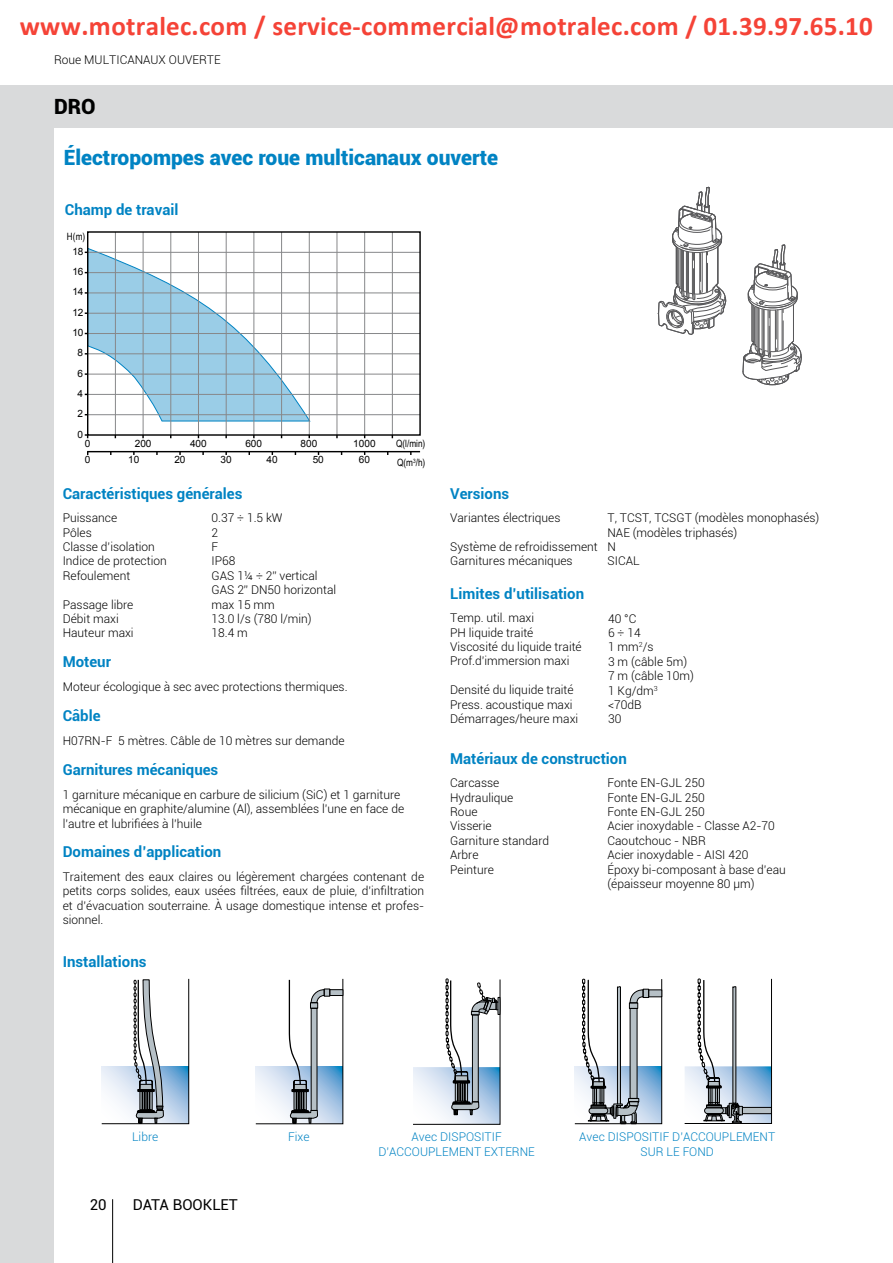
<style>
.page{position:relative;width:893px;height:1263px;background:#fff}
.page>*{position:absolute;margin:0;border:0;box-sizing:border-box;transform-origin:0 0}
.t1{font:700 27px "Calibri";color:#f54337}
.t2{font:900 21px "Roboto";color:#0083c3}
.t3{font:900 21px "Roboto";color:#000}
.t4{font:700 15px "Roboto";color:#0083c3}
.t5{font:15px "Roboto";color:#000}
.t6{font:300 12px/14.4px "Roboto";color:#000}
.t7{font:300 12px/14.4px "Roboto";color:#0083c3;text-align:center}
.t8{font:10.05px "Arial";color:#000}
.t9{font:10.05px/18.8px "Arial Narrow";color:#000}
</style>
<div class="page">
<hr style="left:112px;top:1199px;width:1px;height:64px;background:#000">
<div style="left:0;top:106px;width:54px;height:1157px;background:#d9dadb"></div>
<div style="left:0;top:85px;width:893px;height:43px;background:#d9dadb"></div>
<hr style="left:87px;top:451px;width:333px;height:1px;background:#000">
<svg style="left:85px;top:247px;width:226px;height:175px"></svg>
<hr style="left:88px;top:333px;width:332px;height:1px;background:#87888a">
<hr style="left:309px;top:232px;width:1px;height:203px;background:#87888a">
<hr style="left:226px;top:232px;width:1px;height:203px;background:#87888a">
<hr style="left:254px;top:232px;width:1px;height:203px;background:#87888a">
<hr style="left:281px;top:232px;width:1px;height:203px;background:#87888a">
<hr style="left:337px;top:232px;width:1px;height:203px;background:#87888a">
<hr style="left:364px;top:232px;width:1px;height:203px;background:#87888a">
<hr style="left:392px;top:232px;width:1px;height:203px;background:#87888a">
<hr style="left:88px;top:313px;width:332px;height:1px;background:#87888a">
<hr style="left:88px;top:293px;width:332px;height:1px;background:#87888a">
<hr style="left:88px;top:272px;width:332px;height:1px;background:#87888a">
<hr style="left:115px;top:232px;width:1px;height:203px;background:#87888a">
<hr style="left:143px;top:232px;width:1px;height:203px;background:#87888a">
<hr style="left:170px;top:232px;width:1px;height:203px;background:#87888a">
<hr style="left:198px;top:232px;width:1px;height:203px;background:#87888a">
<hr style="left:88px;top:353px;width:332px;height:1px;background:#87888a">
<hr style="left:88px;top:394px;width:332px;height:1px;background:#87888a">
<hr style="left:88px;top:374px;width:332px;height:1px;background:#87888a">
<hr style="left:88px;top:414px;width:332px;height:1px;background:#87888a">
<hr style="left:88px;top:252px;width:332px;height:1px;background:#87888a">
<div style="left:87px;top:231px;width:334px;height:205px;border:1px solid #000"></div>
<svg style="left:255px;top:978px;width:88px;height:147px"></svg>
<div style="left:324px;top:989px;width:6px;height:7px;border:1px solid #000"></div>
<svg style="left:413px;top:978px;width:88px;height:147px"></svg>
<svg style="left:574px;top:978px;width:88px;height:147px"></svg>
<svg style="left:684px;top:978px;width:88px;height:146px"></svg>
<div style="left:742px;top:1107px;width:30px;height:7px;border:1px solid #000"></div>
<svg style="left:101px;top:978px;width:88px;height:147px"></svg>
<svg style="left:742px;top:244px;width:60px;height:141px"></svg>
<svg style="left:658px;top:186px;width:68px;height:149px"></svg>
<h1 class="t1" style="left:20px;top:15px;width:855px">www.motralec.com / service-commercial@motralec.com / 01.39.97.65.10</h1>
<p class="t6" style="left:54px;top:52px;width:168px">Roue MULTICANAUX OUVERTE</p>
<h2 class="t3" style="left:54px;top:92px;width:43px">DRO</h2>
<h2 class="t2" style="left:64px;top:142px;width:436px">Électropompes avec roue multicanaux ouverte</h2>
<p class="t4" style="left:65px;top:199px;width:115px">Champ de travail</p>
<p class="t9" style="left:67px;top:226px;width:20px">H(m)</p>
<p class="t8" style="left:72px;top:245px;width:13px">18</p>
<p class="t8" style="left:72px;top:265px;width:13px">16</p>
<p class="t8" style="left:72px;top:285px;width:13px">14</p>
<p class="t8" style="left:72px;top:305px;width:13px">12</p>
<p class="t8" style="left:72px;top:326px;width:13px">10</p>
<p class="t8" style="left:78px;top:346px;width:7px">8</p>
<p class="t8" style="left:78px;top:366px;width:7px">6</p>
<p class="t8" style="left:78px;top:387px;width:7px">4</p>
<p class="t8" style="left:78px;top:407px;width:7px">2</p>
<p class="t8" style="left:78px;top:428px;width:7px">0</p>
<p class="t8" style="left:85px;top:437px;width:7px">0</p>
<p class="t8" style="left:135px;top:437px;width:18px">200</p>
<p class="t8" style="left:190px;top:437px;width:18px">400</p>
<p class="t8" style="left:245px;top:437px;width:18px">600</p>
<p class="t8" style="left:301px;top:437px;width:18px">800</p>
<p class="t8" style="left:353px;top:437px;width:24px">1000</p>
<p class="t8" style="left:85px;top:453px;width:7px">0</p>
<p class="t8" style="left:128px;top:453px;width:13px">10</p>
<p class="t8" style="left:174px;top:453px;width:13px">20</p>
<p class="t8" style="left:220px;top:453px;width:13px">30</p>
<p class="t8" style="left:267px;top:453px;width:13px">40</p>
<p class="t8" style="left:313px;top:453px;width:13px">50</p>
<p class="t8" style="left:359px;top:453px;width:13px">60</p>
<p class="t4" style="left:63px;top:483px;width:181px">Caractéristiques générales</p>
<p class="t6" style="left:63px;top:510px;width:56px">Puissance</p>
<p class="t6" style="left:212px;top:510px;width:73px">0.37 ÷ 1.5 kW</p>
<p class="t6" style="left:63px;top:525px;width:31px">Pôles</p>
<p class="t6" style="left:212px;top:525px;width:8px">2</p>
<p class="t6" style="left:63px;top:539px;width:94px">Classe d’isolation</p>
<p class="t6" style="left:212px;top:539px;width:8px">F</p>
<p class="t6" style="left:63px;top:553px;width:106px">Indice de protection</p>
<p class="t6" style="left:212px;top:553px;width:25px">IP68</p>
<p class="t6" style="left:63px;top:568px;width:69px">Refoulement</p>
<p class="t6" style="left:212px;top:568px;width:126px">GAS 1¼ ÷ 2” vertical<br>GAS 2” DN50 horizontal</p>
<p class="t6" style="left:63px;top:597px;width:72px">Passage libre</p>
<p class="t6" style="left:212px;top:597px;width:65px">max 15 mm</p>
<p class="t6" style="left:63px;top:611px;width:58px">Débit maxi</p>
<p class="t6" style="left:212px;top:611px;width:102px">13.0 l/s (780 l/min)</p>
<p class="t6" style="left:63px;top:625px;width:72px">Hauteur maxi</p>
<p class="t6" style="left:212px;top:625px;width:38px">18.4 m</p>
<p class="t4" style="left:63px;top:651px;width:50px">Moteur</p>
<p class="t6" style="left:63px;top:679px;width:286px">Moteur écologique à sec avec protections thermiques.</p>
<p class="t4" style="left:63px;top:705px;width:39px">Câble</p>
<p class="t6" style="left:63px;top:733px;width:283px">H07RN-F 5 mètres. Câble de 10 mètres sur demande</p>
<p class="t9" style="left:396px;top:434px;width:31px">Q(l/min)<br>Q(m<sup>3</sup>/h)</p>
<p class="t4" style="left:63px;top:759px;width:157px">Garnitures mécaniques</p>
<p class="t6" style="left:63px;top:787px;width:343px">1 garniture mécanique en carbure de silicium (SiC) et 1 garniture mécanique en graphite/alumine (Al), assemblées l’une en face de l’autre et lubrifiées à l’huile</p>
<p class="t4" style="left:63px;top:841px;width:160px">Domaines d’application</p>
<p class="t6" style="left:63px;top:869px;width:363px;text-align:justify">Traitement des eaux claires ou légèrement chargées contenant de petits corps solides, eaux usées filtrées, eaux de pluie, d’infiltration et d’évacuation souterraine. À usage domestique intense et profes&shy;sionnel.</p>
<p class="t4" style="left:63px;top:951px;width:85px">Installations</p>
<p class="t4" style="left:450px;top:483px;width:61px">Versions</p>
<p class="t6" style="left:450px;top:510px;width:112px">Variantes électriques</p>
<p class="t6" style="left:607px;top:510px;width:213px">T, TCST, TCSGT (modèles monophasés)</p>
<p class="t6" style="left:607px;top:525px;width:131px">NAE (modèles triphasés)</p>
<p class="t6" style="left:450px;top:539px;width:167px">Système de refroidissement N</p>
<p class="t6" style="left:450px;top:553px;width:124px">Garnitures mécaniques</p>
<p class="t6" style="left:607px;top:553px;width:34px">SICAL</p>
<p class="t4" style="left:450px;top:583px;width:136px">Limites d’utilisation</p>
<p class="t6" style="left:450px;top:610px;width:133px">Temp. util. maxi<br>PH liquide traité<br>Viscosité du liquide traité<br>Prof.d’immersion maxi</p>
<p class="t6" style="left:450px;top:682px;width:130px">Densité du liquide traité<br>Press. acoustique maxi<br>Démarrages/heure maxi</p>
<p class="t4" style="left:450px;top:748px;width:178px">Matériaux de construction</p>
<p class="t6" style="left:450px;top:775px;width:51px">Carcasse</p>
<p class="t6" style="left:607px;top:775px;width:99px">Fonte EN-GJL 250</p>
<p class="t6" style="left:450px;top:790px;width:65px">Hydraulique</p>
<p class="t6" style="left:607px;top:790px;width:99px">Fonte EN-GJL 250</p>
<p class="t6" style="left:450px;top:804px;width:29px">Roue</p>
<p class="t6" style="left:607px;top:804px;width:99px">Fonte EN-GJL 250</p>
<p class="t6" style="left:450px;top:818px;width:43px">Visserie</p>
<p class="t6" style="left:607px;top:818px;width:169px">Acier inoxydable - Classe A2-70</p>
<p class="t6" style="left:450px;top:833px;width:100px">Garniture standard</p>
<p class="t6" style="left:607px;top:833px;width:100px">Caoutchouc - NBR</p>
<p class="t6" style="left:450px;top:847px;width:30px">Arbre</p>
<p class="t6" style="left:607px;top:847px;width:142px">Acier inoxydable - AISI 420</p>
<p class="t6" style="left:450px;top:862px;width:45px">Peinture</p>
<p class="t6" style="left:607px;top:862px;width:180px">Époxy bi-composant à base d’eau (épaisseur moyenne 80 µm)</p>
<p class="t6" style="left:608px;top:611px;width:87px">40 °C<br>6÷14<br>1 mm<sup>2</sup>/s<br>3 m (câble 5m)<br>7 m (câble 10m)<br>1 Kg/dm<sup>3 </sup>&lt;70dB<br>30</p>
<p class="t7" style="left:132px;top:1129px;width:28px">Libre</p>
<p class="t7" style="left:288px;top:1129px;width:23px">Fixe</p>
<p class="t5" style="left:90px;top:1194px;width:18px">20</p>
<p class="t5" style="left:133px;top:1194px;width:107px">DATA BOOKLET</p>
<p class="t7" style="left:378px;top:1129px;width:158px">Avec DISPOSITIF<br>D’ACCOUPLEMENT EXTERNE</p>
<p class="t7" style="left:579px;top:1129px;width:197px">Avec DISPOSITIF D’ACCOUPLEMENT<br>SUR LE FOND</p>
</div>
